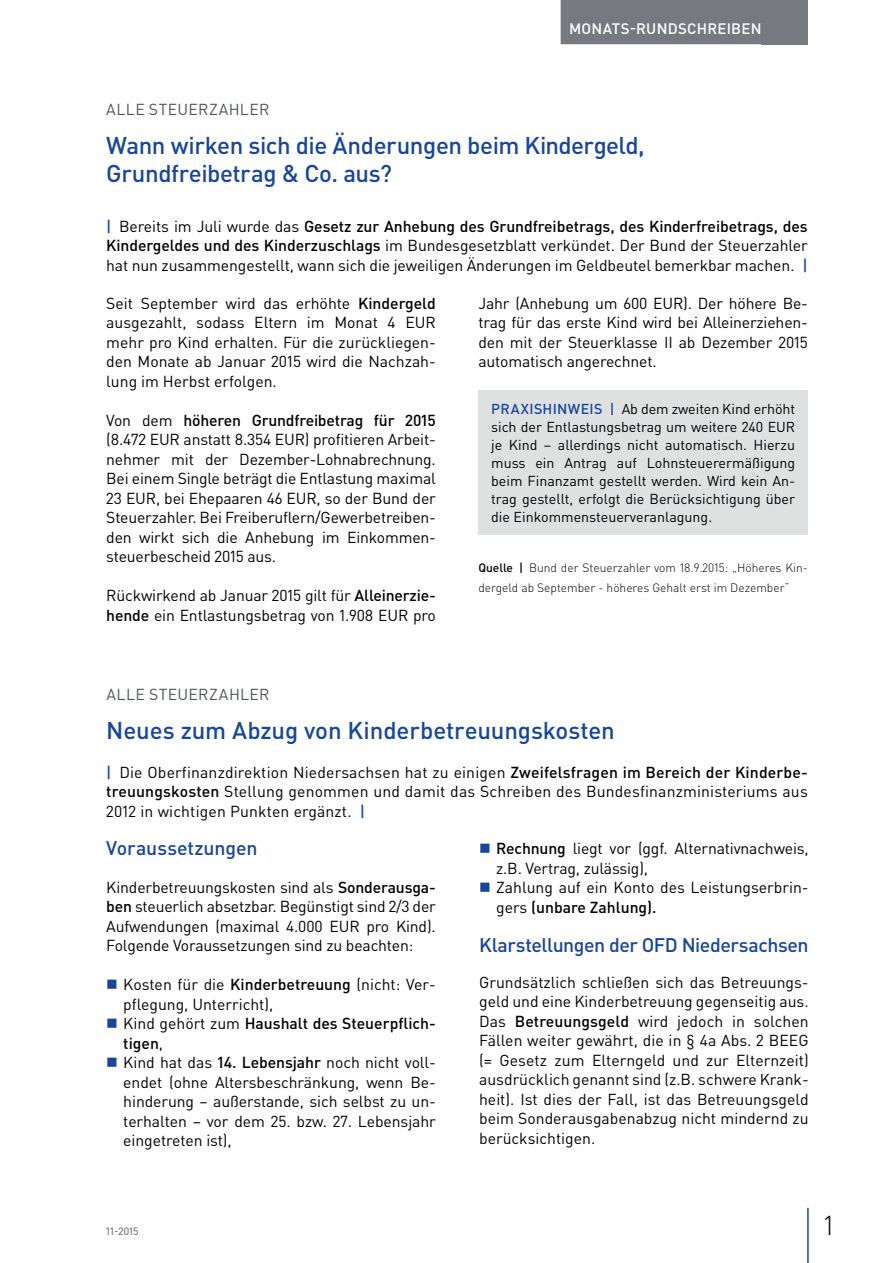
<style>
.page{position:relative;width:893px;height:1263px;background:#fff}
.page>*{position:absolute;margin:0;border:0;box-sizing:border-box;transform-origin:0 0}
.t1{font:300 27px "DIN Pro";color:#000002}
.t2{font:500 24px/28.5px "DIN Pro";letter-spacing:-.015em;color:#18469d}
.t3{font:500 19.5px "DIN Pro";letter-spacing:-.02em;color:#18469d}
.t4{font:15.75px/19.5px "DIN Pro";letter-spacing:-.005em;color:#000002;text-align:justify}
.t5{font:15.75px "DIN Pro";letter-spacing:.025em;color:#505457}
.t6{font:500 15px "DIN Pro";letter-spacing:.015em;color:#fff}
.t7{font:14.25px/18px "DIN Pro";color:#000002;text-align:justify}
.t8{font:300 12px/19.5px "DIN Pro";color:#000002}
.t9{font:10.5px "DIN Pro";color:#505457}
.s1{font-weight:500;color:#18469d}
.s2{font-weight:500}
</style>
<div class="page">
<div style="left:762px;top:0;width:46px;height:44px;background:#767a7e"></div>
<hr style="left:807px;top:1208px;width:2px;height:55px;background:#18469d">
<div style="left:561px;top:0;width:209px;height:44px;background:#767a7e"></div>
<div style="left:478px;top:390px;width:330px;height:145px;background:#dfe1e1"></div>
<p class="t6" style="left:569px;top:18px;width:194px">MONATS-RUNDSCHREIBEN</p>
<p class="t5" style="left:106px;top:98px;width:165px">ALLE STEUERZAHLER</p>
<h2 class="t2" style="left:106px;top:130px;width:540px">Wann wirken sich die Änderungen beim Kindergeld,<br>Grundfreibetrag &amp; Co. aus?</h2>
<p class="t4" style="left:106px;top:216px;width:703px"><span class="s1">|</span> Bereits im Juli wurde das <span class="s2">Gesetz zur Anhebung des Grundfreibetrags, des Kinderfreibetrags, des Kindergeldes und des Kinderzuschlags</span> im Bundesgesetzblatt verkündet. Der Bund der Steuerzahler hat nun zusammengestellt, wann sich die jeweiligen Änderungen im Geldbeutel bemerkbar machen. <span class="s1">|</span></p>
<p class="t4" style="left:106px;top:293px;width:331px">Seit September wird das erhöhte <span class="s2">Kindergeld </span>ausgezahlt, sodass Eltern im Monat 4 EUR mehr pro Kind erhalten. Für die zurückliegen&shy;den Monate ab Januar 2015 wird die Nachzah&shy;lung im Herbst erfolgen.</p>
<p class="t4" style="left:106px;top:410px;width:331px">Von dem <span class="s2">höheren Grundfreibetrag für 2015 </span>(8.472 EUR anstatt 8.354 EUR) profitieren Arbeit&shy;nehmer mit der Dezember-Lohnabrechnung.<br>Bei einem Single beträgt die Entlastung maximal 23 EUR, bei Ehepaaren 46 EUR, so der Bund der Steuerzahler. Bei Freiberuflern/Gewerbetreiben&shy;den wirkt sich die Anhebung im Einkommen&shy;steuerbescheid 2015 aus.</p>
<p class="t4" style="left:106px;top:585px;width:331px">Rückwirkend ab Januar 2015 gilt für <span class="s2">Alleinerzie&shy;hende</span> ein Entlastungsbetrag von 1.908 EUR pro</p>
<p class="t4" style="left:478px;top:292px;width:331px">Jahr (Anhebung um 600 EUR). Der höhere Be&shy;trag für das erste Kind wird bei Alleinerziehen&shy;den mit der Steuerklasse II ab Dezember 2015 automatisch angerechnet.</p>
<p class="t7" style="left:491px;top:399px;width:306px"><span class="s1">PRAXISHINWEIS |</span> Ab dem zweiten Kind erhöht sich der Entlastungsbetrag um weitere 240 EUR je Kind – allerdings nicht automatisch. Hierzu muss ein Antrag auf Lohnsteuerermäßigung beim Finanzamt gestellt werden. Wird kein An&shy;trag gestellt, erfolgt die Berücksichtigung über die Einkommensteuerveranlagung.</p>
<p class="t8" style="left:478px;top:558px;width:331px"><span class="s2">Quelle |</span> Bund der Steuerzahler vom 18.9.2015: „Höheres Kin&shy;dergeld ab September - höheres Gehalt erst im Dezember“</p>
<p class="t5" style="left:106px;top:683px;width:165px">ALLE STEUERZAHLER</p>
<h2 class="t2" style="left:106px;top:715px;width:510px">Neues zum Abzug von Kinderbetreuungskosten</h2>
<p class="t4" style="left:106px;top:762px;width:703px"><span class="s1">|</span> Die Oberfinanzdirektion Niedersachsen hat zu einigen <span class="s2">Zweifelsfragen im Bereich der Kinderbe&shy;treuungskosten</span> Stellung genommen und damit das Schreiben des Bundesfinanzministeriums aus 2012 in wichtigen Punkten ergänzt. <span class="s1">|</span></p>
<p class="t3" style="left:106px;top:835px;width:153px">Voraussetzungen</p>
<p class="t4" style="left:106px;top:877px;width:331px">Kinderbetreuungskosten sind als <span class="s2">Sonderausga&shy;ben</span> steuerlich absetzbar. Begünstigt sind 2/3 der Aufwendungen (maximal 4.000 EUR pro Kind).<br>Folgende Voraussetzungen sind zu beachten:</p>
<p class="t4" style="left:123px;top:974px;width:314px;text-align:left">Kosten für die <span class="s2">Kinderbetreuung</span> (nicht: Ver&shy;pflegung, Unterricht),<br>Kind gehört zum <span class="s2">Haushalt des Steuerpflich&shy;tigen</span>,<br>Kind hat das <span class="s2">14. Lebensjahr</span> noch nicht voll&shy;endet (ohne Altersbeschränkung, wenn Be&shy;hinderung – außerstande, sich selbst zu un&shy;terhalten – vor dem 25. bzw. 27. Lebensjahr eingetreten ist),</p>
<p class="t4" style="left:496px;top:838px;width:314px;text-align:left"><span class="s2">Rechnung</span> liegt vor (ggf. Alternativnachweis, z.B. Vertrag, zulässig),<br>Zahlung auf ein Konto des Leistungserbrin&shy;gers <span class="s2">(unbare Zahlung).</span></p>
<p class="t3" style="left:479px;top:931px;width:331px">Klarstellungen der OFD Niedersachsen</p>
<p class="t4" style="left:479px;top:971px;width:331px">Grundsätzlich schließen sich das Betreuungs&shy;geld und eine Kinderbetreuung gegenseitig aus.<br>Das <span class="s2">Betreuungsgeld</span> wird jedoch in solchen Fällen weiter gewährt, die in § 4a Abs. 2 BEEG (= Gesetz zum Elterngeld und zur Elternzeit) ausdrücklich genannt sind (z.B. schwere Krank&shy;heit). Ist dies der Fall, ist das Betreuungsgeld beim Sonderausgabenabzug nicht mindernd zu berücksichtigen.</p>
<p class="t9" style="left:106px;top:1224px;width:34px">11-2015</p>
<h1 class="t1" style="left:824px;top:1207px;width:11px">1</h1>
</div>
